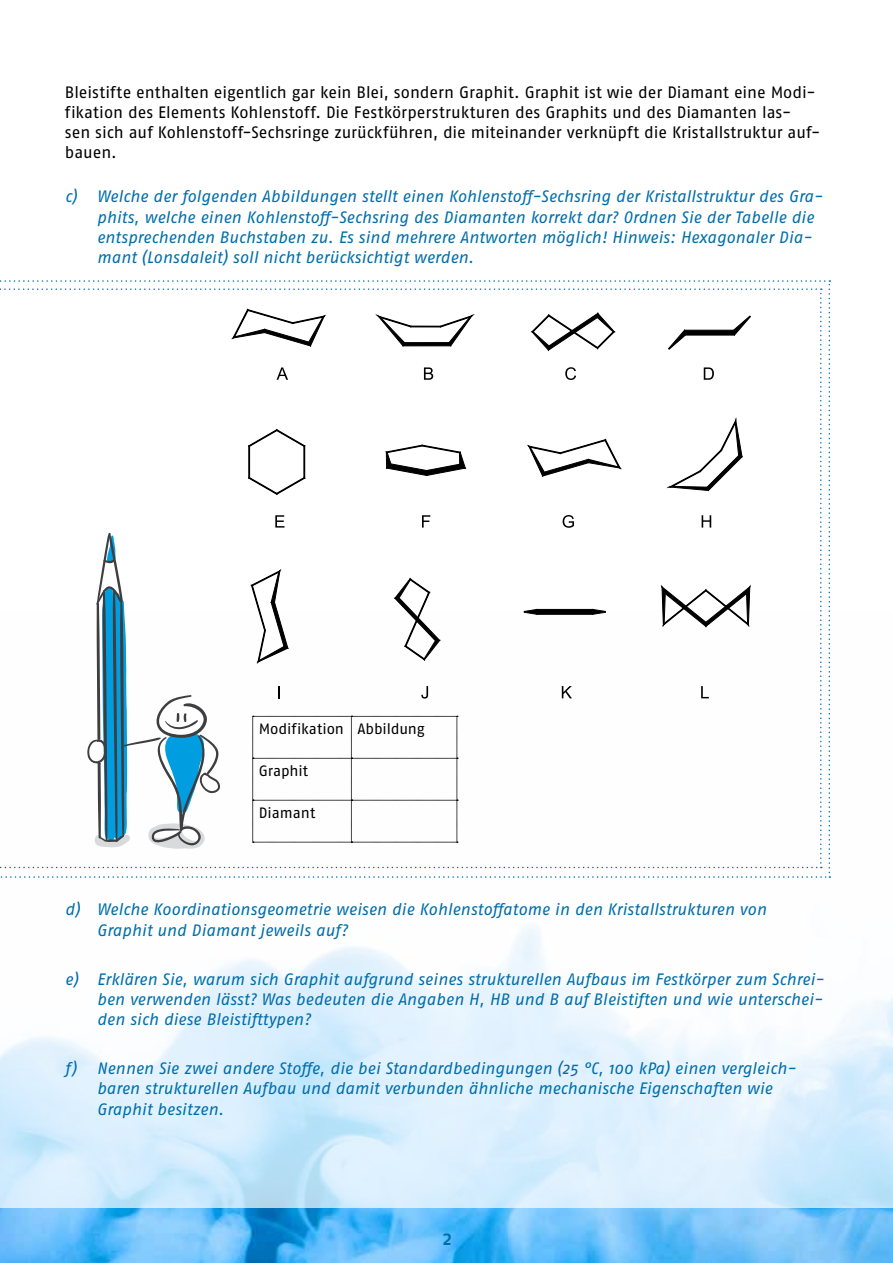
<style>
.page{position:relative;width:893px;height:1263px;background:#fff}
.page>*{position:absolute;margin:0;border:0;box-sizing:border-box;transform-origin:0 0}
.t1{font:500 20.25px "Fago OT";color:#006eab}
.t2{font:italic 16.5px/20.2px "Fago OT";color:#006eab}
.t3{font:16.5px/19.8px "Fago OT";letter-spacing:-.005em;color:#000}
.t4{font:15px "Fago OT";letter-spacing:-.01em;color:#000}
</style>
<div class="page">
<img style="left:0;top:876px;width:893px;height:387px">
<svg style="left:0;top:280px;width:830px;height:598px"></svg>
<p class="t3" style="left:65px;top:82px;width:757px">Bleistifte enthalten eigentlich gar kein Blei, sondern Graphit. Graphit ist wie der Diamant eine Modi&shy;fikation des Elements Kohlenstoff. Die Festkörperstrukturen des Graphits und des Diamanten las&shy;sen sich auf Kohlenstoff-Sechsringe zurückführen, die miteinander verknüpft die Kristallstruktur auf&shy;bauen.</p>
<p class="t2" style="left:97px;top:186px;width:727px;text-indent:-32px">c) Welche der folgenden Abbildungen stellt einen Kohlenstoff-Sechsring der Kristallstruktur des Gra&shy;phits, welche einen Kohlenstoff-Sechsring des Diamanten korrekt dar? Ordnen Sie der Tabelle die entsprechenden Buchstaben zu. Es sind mehrere Antworten möglich! Hinweis: Hexagonaler Dia&shy;mant (Lonsdaleit) soll nicht berücksichtigt werden.</p>
<p class="t4" style="left:259px;top:720px;width:167px">Modifikation Abbildung</p>
<p class="t4" style="left:259px;top:762px;width:51px">Graphit</p>
<p class="t4" style="left:259px;top:804px;width:58px">Diamant</p>
<p class="t2" style="left:97px;top:899px;width:671px;text-indent:-32px">d) Welche Koordinationsgeometrie weisen die Kohlenstoffatome in den Kristallstrukturen von<br>Graphit und Diamant jeweils auf?</p>
<p class="t2" style="left:97px;top:969px;width:729px;text-align:justify;text-indent:-32px">e) Erklären Sie, warum sich Graphit aufgrund seines strukturellen Aufbaus im Festkörper zum Schrei&shy;ben verwenden lässt? Was bedeuten die Angaben H, HB und B auf Bleistiften und wie unterschei&shy;den sich diese Bleistifttypen?</p>
<p class="t2" style="left:97px;top:1058px;width:701px;text-indent:-32px">f) Nennen Sie zwei andere Stoffe, die bei Standardbedingungen (25 °C, 100 kPa) einen vergleich&shy;baren strukturellen Aufbau und damit verbunden ähnliche mechanische Eigenschaften wie<br>Graphit besitzen.</p>
<p class="t1" style="left:443px;top:1226px;width:11px">2</p>
</div>
